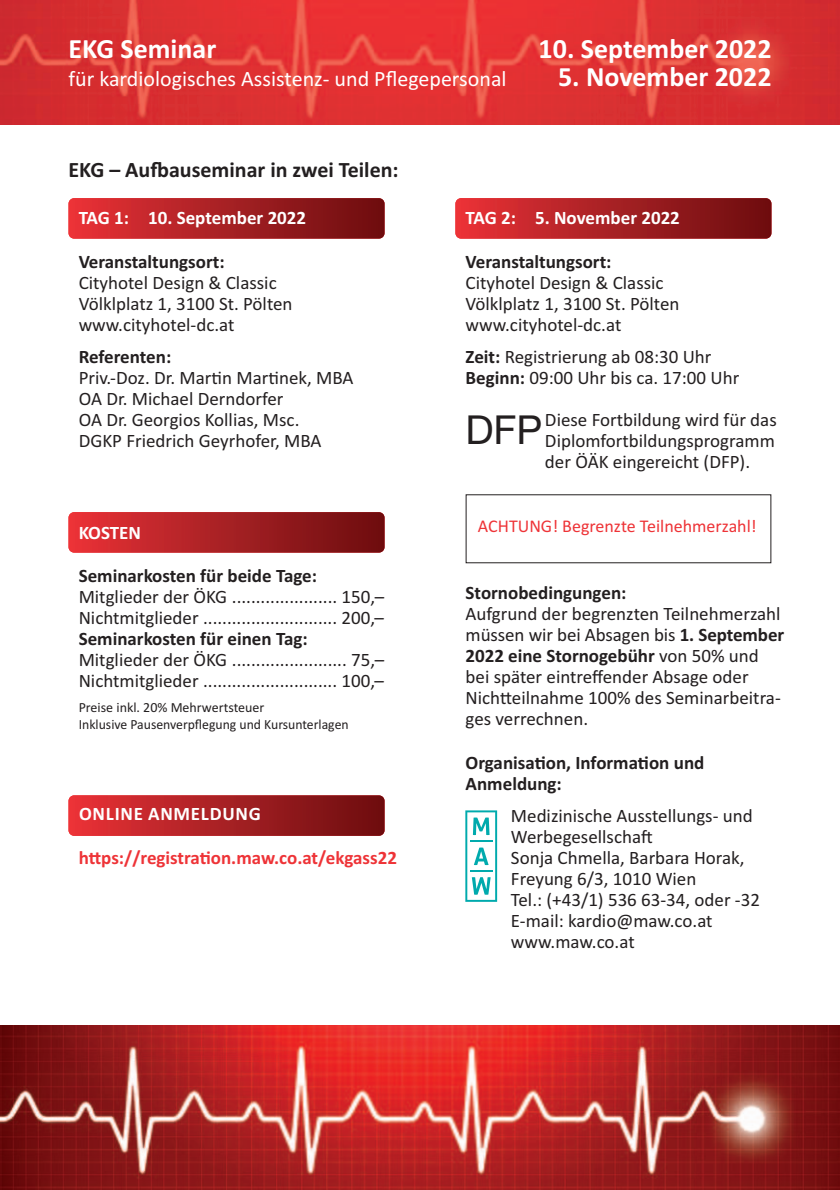
<style>
.page{position:relative;width:840px;height:1190px;background:#fff}
.page>*{position:absolute;margin:0;border:0;box-sizing:border-box;transform-origin:0 0}
.t1{font:40px "Helvetica Neue";color:#231f20}
.t2{font:700 28px "Calibri";color:#fff}
.t3{font:22px "Calibri";color:#fff}
.t4{font:700 22px "Calibri";color:#231f20}
.t5{font:19px/21px "Calibri";color:#231f20}
.t6{font:700 19px/21px "Calibri";color:#231f20}
.t7{font:700 19px "Calibri";color:#fff}
.t8{font:700 19px "Calibri";color:#ee3337}
.t9{font:700 19px "Calibri";letter-spacing:.04em;color:#fff}
.t10{font:18px "Calibri";color:#ee3337}
.t11{font:14px/16.8px "Calibri";color:#231f20}
.s1{font-weight:700}
</style>
<div class="page">
<img style="left:0;top:1026px;width:840px;height:164px">
<img style="left:0;top:0;width:840px;height:125px">
<div style="left:69px;top:795px;width:316px;height:41px;background:linear-gradient(to right,#e83237,#6a0d0f);border-radius:6px"></div>
<div style="left:69px;top:198px;width:316px;height:41px;background:linear-gradient(to right,#e83237,#6a0d0f);border-radius:6px"></div>
<div style="left:455px;top:198px;width:317px;height:41px;background:linear-gradient(to right,#e83237,#690d0f);border-radius:6px"></div>
<div style="left:69px;top:512px;width:316px;height:41px;background:linear-gradient(to right,#e83237,#6a0d0f);border-radius:6px"></div>
<svg style="left:465px;top:810px;width:32px;height:92px"></svg>
<h2 class="t2" style="left:69px;top:39px;width:149px">EKG Seminar</h2>
<h2 class="t2" style="left:539px;top:39px;width:234px">10. September 2022</h2>
<p class="t3" style="left:69px;top:71px;width:440px">für kardiologisches Assistenz- und Pflegepersonal</p>
<h2 class="t2" style="left:558px;top:67px;width:215px">5. November 2022</h2>
<p class="t4" style="left:69px;top:162px;width:332px">EKG – Aufbauseminar in zwei Teilen:</p>
<p class="t7" style="left:79px;top:211px;width:229px">TAG 1: 10. September 2022</p>
<p class="t6" style="left:79px;top:253px;width:147px">Veranstaltungsort:</p>
<p class="t5" style="left:79px;top:274px;width:215px">Cityhotel Design &amp; Classic<br>Völklplatz 1, 3100 St. Pölten www.cityhotel-dc.at</p>
<p class="t6" style="left:79px;top:348px;width:94px">Referenten:</p>
<p class="t5" style="left:79px;top:369px;width:276px">Priv.-Doz. Dr. Martin Martinek, MBA<br>OA Dr. Michael Derndorfer<br>OA Dr. Georgios Kollias, Msc.<br>DGKP Friedrich Geyrhofer, MBA</p>
<p class="t7" style="left:79px;top:526px;width:64px">KOSTEN</p>
<p class="t6" style="left:79px;top:567px;width:240px">Seminarkosten für beide Tage:</p>
<p class="t5" style="left:79px;top:588px;width:307px">Mitglieder der ÖKG ...................... 150,–<br>Nichtmitglieder ............................ 200,–</p>
<p class="t6" style="left:79px;top:630px;width:230px">Seminarkosten für einen Tag:</p>
<p class="t5" style="left:79px;top:651px;width:307px">Mitglieder der ÖKG ........................ 75,–<br>Nichtmitglieder ............................ 100,–</p>
<p class="t11" style="left:79px;top:700px;width:272px">Preise inkl. 20% Mehrwertsteuer<br>Inklusive Pausenverpflegung und Kursunterlagen</p>
<p class="t9" style="left:79px;top:807px;width:183px">ONLINE ANMELDUNG</p>
<p class="t8" style="left:79px;top:851px;width:320px">https://registration.maw.co.at/ekgass22</p>
<p class="t7" style="left:466px;top:211px;width:216px">TAG 2: 5. November 2022</p>
<p class="t6" style="left:466px;top:253px;width:147px">Veranstaltungsort:</p>
<p class="t5" style="left:466px;top:274px;width:215px">Cityhotel Design &amp; Classic<br>Völklplatz 1, 3100 St. Pölten www.cityhotel-dc.at</p>
<p class="t5" style="left:466px;top:348px;width:275px"><span class="s1">Zeit:</span> Registrierung ab 08:30 Uhr<br><span class="s1">Beginn:</span> 09:00 Uhr bis ca. 17:00 Uhr</p>
<p class="t5" style="left:545px;top:411px;width:233px;text-align:justify">Diese Fortbildung wird für das Diplomfortbildungsprogramm der ÖÄK eingereicht (DFP).</p>
<h1 class="t1" style="left:465px;top:415px;width:78px">DFP</h1>
<p class="t10" style="left:478px;top:520px;width:280px">ACHTUNG! Begrenzte Teilnehmerzahl!</p>
<p class="t6" style="left:466px;top:584px;width:162px">Stornobedingungen:</p>
<p class="t5" style="left:466px;top:605px;width:320px">Aufgrund der begrenzten Teilnehmerzahl müssen wir bei Absagen bis <span class="s1">1. September 2022 eine Stornogebühr</span> von 50% und bei später eintreffender Absage oder Nichtteilnahme 100% des Seminarbeitra&shy;ges verrechnen.</p>
<p class="t6" style="left:466px;top:754px;width:240px">Organisation, Information und<br>Anmeldung:</p>
<p class="t5" style="left:511px;top:807px;width:251px">Medizinische Ausstellungs- und<br>Werbegesellschaft<br>Sonja Chmella, Barbara Horak,<br>Freyung 6/3, 1010 Wien<br>Tel.: (+43/1) 536 63-34, oder -32<br>E-mail: kardio@maw.co.at www.maw.co.at</p>
</div>
